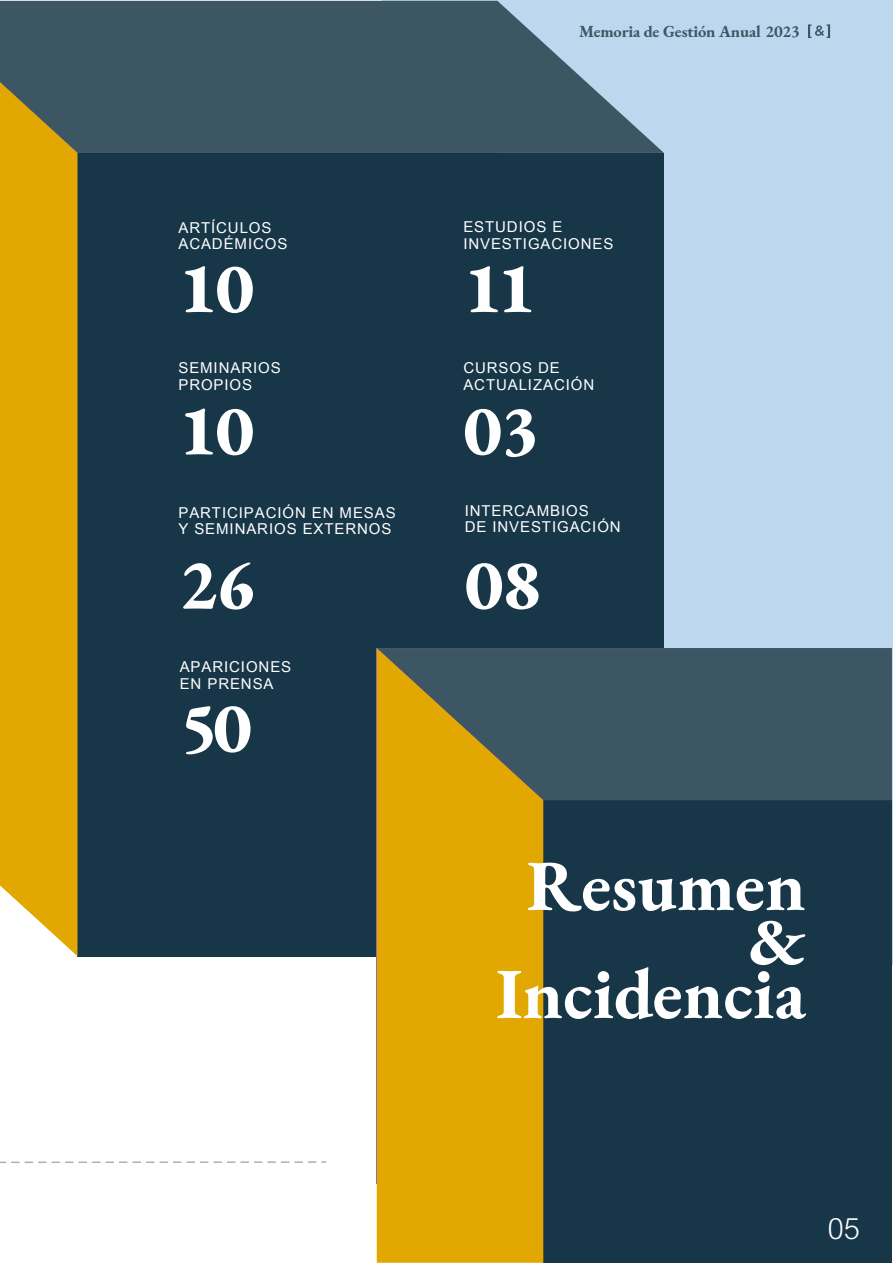
<style>
.page{position:relative;width:893px;height:1263px;background:#fff}
.page>*{position:absolute;margin:0;border:0;box-sizing:border-box;transform-origin:0 0}
.t1{font:72px/54px "EB Garamond";color:#fff;text-align:right}
.t2{font:31.5px "Arial Lgt";color:#fff}
.t3{font:16.5px "EB Garamond";letter-spacing:-.01em;color:#3d5664}
.t4{font:15px/16.5px "Arial Unicode MS";letter-spacing:.06em;color:#fff}
</style>
<div class="page">
<div style="left:383px;top:0;width:510px;height:964px;background:#bdd7ef"></div>
<div style="left:78px;top:153px;width:586px;height:803px;background:#173648"></div>
<svg style="left:0;top:1px;width:664px;height:152px;background:#4d6776"></svg>
<svg style="left:0;top:82px;width:78px;height:874px;background:#dba60e"></svg>
<svg style="left:0;top:1161px;width:326px;height:2px"></svg>
<div style="left:543px;top:800px;width:349px;height:463px;background:#173648"></div>
<div style="left:543px;top:648px;width:349px;height:152px;background:#3d5664"></div>
<svg style="left:377px;top:648px;width:166px;height:615px;background:#cd9d0c"></svg>
<svg style="left:808px;top:24px;width:22px;height:14px"></svg>
<p class="t3" style="left:579px;top:20px;width:222px">Memoria de Gestión Anual 2023</p>
<p class="t4" style="left:178px;top:219px;width:110px">ARTÍCULOS<br>ACADÉMICOS</p>
<h1 class="t1" style="left:178px;top:261px;width:77px">10</h1>
<p class="t4" style="left:178px;top:359px;width:104px">SEMINARIOS<br>PROPIOS</p>
<h1 class="t1" style="left:178px;top:404px;width:77px">10</h1>
<p class="t4" style="left:178px;top:504px;width:219px">PARTICIPACIÓN EN MESAS<br>Y SEMINARIOS EXTERNOS</p>
<h1 class="t1" style="left:178px;top:558px;width:77px">26</h1>
<p class="t4" style="left:180px;top:658px;width:113px">APARICIONES<br>EN PRENSA</p>
<h1 class="t1" style="left:180px;top:701px;width:74px">50</h1>
<p class="t4" style="left:463px;top:219px;width:152px">ESTUDIOS E<br>INVESTIGACIONES</p>
<h1 class="t1" style="left:463px;top:261px;width:74px">11</h1>
<p class="t4" style="left:463px;top:359px;width:132px">CURSOS DE<br>ACTUALIZACIÓN</p>
<h1 class="t1" style="left:463px;top:404px;width:77px">03</h1>
<p class="t4" style="left:465px;top:502px;width:158px">INTERCAMBIOS<br>DE INVESTIGACIÓN</p>
<h1 class="t1" style="left:465px;top:558px;width:77px">08</h1>
<h1 class="t1" style="left:496px;top:859px;width:311px">Resumen &amp;<br>Incidencia</h1>
<h2 class="t2" style="left:829px;top:1211px;width:34px">05</h2>
</div>
